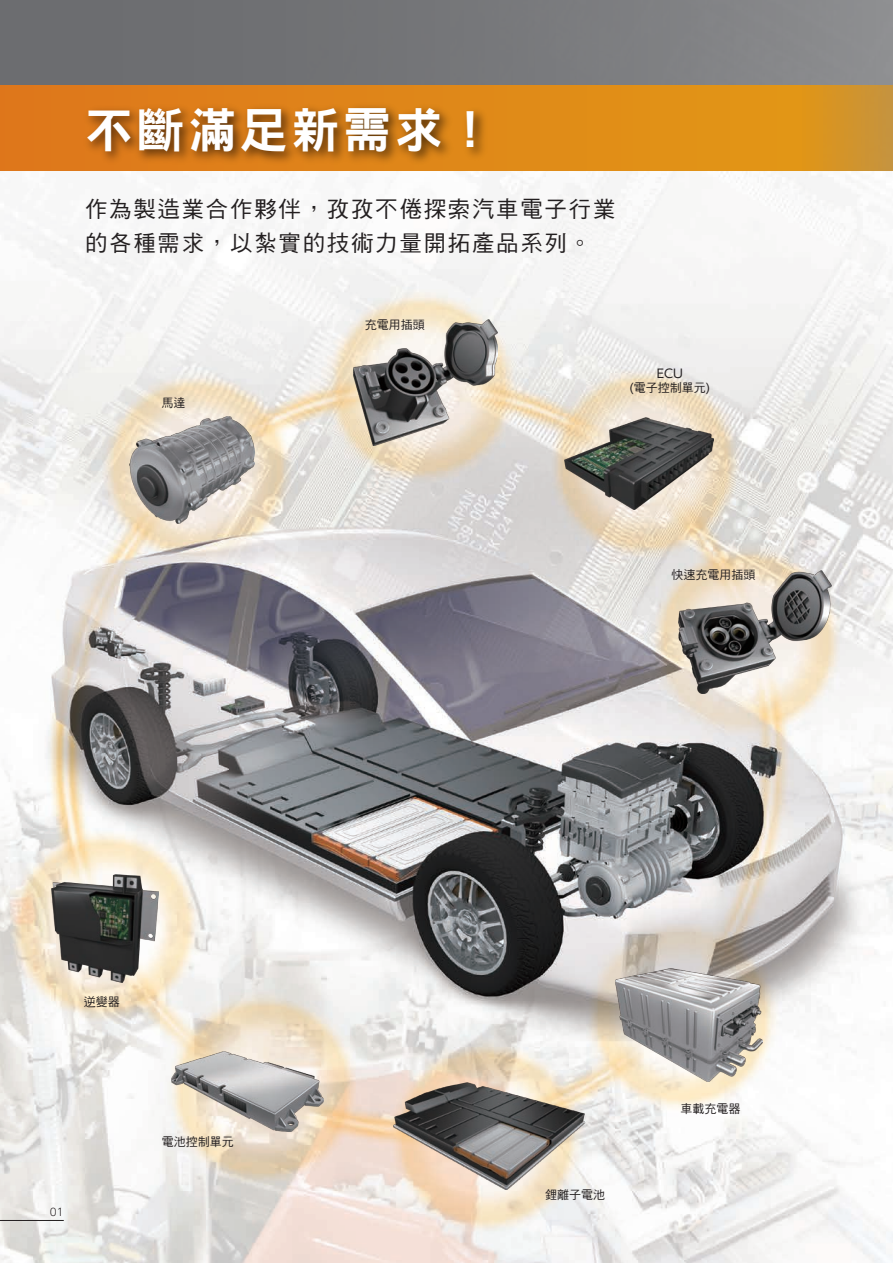
<style>
.page{position:relative;width:893px;height:1263px;background:#fff}
.page>*{position:absolute;margin:0;border:0;box-sizing:border-box;transform-origin:0 0}
.t1{font:48px "DF Hei Std W9";letter-spacing:.075em;color:#fff}
.t2{font:22.5px/33.8px "DF Hei Std W5";letter-spacing:.075em;color:#231f20}
.t3{font:12px "DF Hei Std W5";color:#231f20}
.t4{font:12px "UD Shin Go Pro";color:#231f20}
.t5{font:300 10.5px "UD Shin Go Pro";color:#231f20}
.s1{font-family:"UD Shin Go Pro"}
</style>
<div class="page">
<img style="left:0;top:170px;width:893px;height:1093px">
<div style="left:0;top:0;width:893px;height:170px;background:linear-gradient(to right,#66676a,#8a8a8d)"></div>
<svg style="left:0;top:85px;width:893px;height:85px;background:#dd8b1b"></svg>
<img style="left:77px;top:97px;width:438px;height:75px">
<img style="left:51px;top:874px;width:107px;height:108px">
<img style="left:565px;top:417px;width:148px;height:92px">
<img style="left:394px;top:1082px;width:190px;height:108px">
<img style="left:130px;top:416px;width:124px;height:108px">
<img style="left:171px;top:1051px;width:153px;height:80px">
<img style="left:679px;top:570px;width:153px;height:123px">
<img style="left:615px;top:969px;width:148px;height:112px">
<img style="left:354px;top:320px;width:144px;height:126px">
<hr style="left:0;top:1220px;width:64px;height:1px;background:#231f20">
<h1 class="t1" style="left:85px;top:104px;width:411px">不斷滿足新需求！</h1>
<p class="t2" style="left:85px;top:192px;width:532px">作為製造業合作夥伴，孜孜不倦探索汽車電子行業的各種需求，以紮實的技術力量開拓產品系列。</p>
<p class="t3" style="left:161px;top:396px;width:25px">馬達</p>
<p class="t3" style="left:365px;top:318px;width:61px">充電用插頭</p>
<p class="t4" style="left:657px;top:363px;width:28px">ECU</p>
<p class="t3" style="left:622px;top:382px;width:97px"><span class="s1">（</span>電子控制單元<span class="s1">）</span></p>
<p class="t3" style="left:671px;top:569px;width:85px">快速充電用插頭</p>
<p class="t3" style="left:84px;top:995px;width:37px">逆變器</p>
<p class="t5" style="left:50px;top:1203px;width:15px">01</p>
<p class="t3" style="left:162px;top:1135px;width:73px">電池控制單元</p>
<p class="t3" style="left:545px;top:1188px;width:61px">鋰離子電池</p>
<p class="t3" style="left:680px;top:1102px;width:61px">車載充電器</p>
</div>
